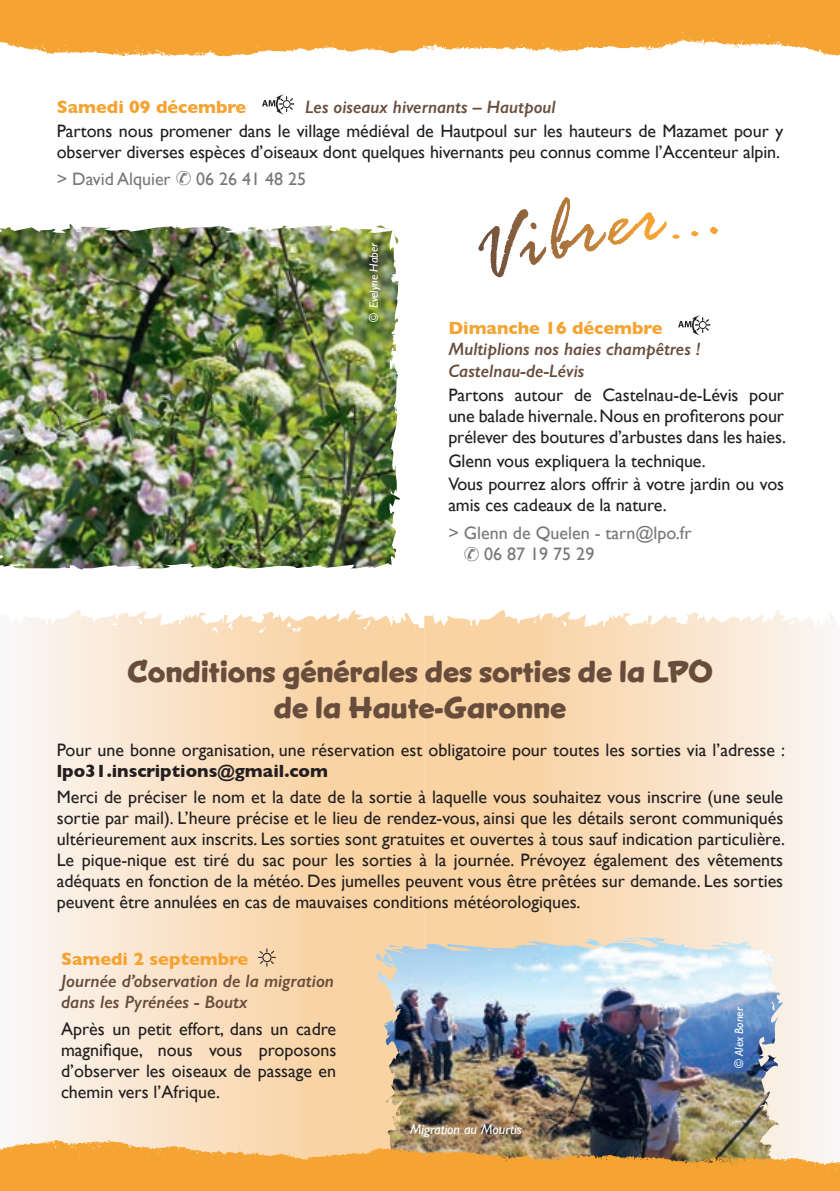
<style>
.page{position:relative;width:840px;height:1191px;background:#fff}
.page>*{position:absolute;margin:0;border:0;box-sizing:border-box;transform-origin:0 0}
.t1{font:700 30px/36px "Snicker";color:#684d3d;text-align:center}
.t2{font:18px/21px "Gill Sans";letter-spacing:-.005em;color:#231f20;text-align:justify}
.t3{font:italic 600 18px/21.6px "Gill Sans";color:#684d3d}
.t4{font:18px/21.6px "Gill Sans";color:#76787b}
.t5{font:700 18px "Gill Sans";color:#f5a332}
.t6{font:700 18px "Gill Sans";color:#231f20}
.t7{font:italic 14px "Gill Sans";color:#fff}
.t8{font:italic 12px "Gill Sans";color:#fff}
</style>
<div class="page">
<svg style="left:19px;top:609px;width:405px;height:523px;background:#f9e0c3"></svg>
<svg style="left:424px;top:610px;width:407px;height:522px;background:#e9d7c1"></svg>
<img style="left:376px;top:937px;width:284px;height:179px">
<svg style="left:258px;top:948px;width:17px;height:18px"></svg>
<img style="left:0;top:1132px;width:839px;height:59px">
<img style="left:0;top:0;width:839px;height:57px">
<svg style="left:262px;top:94px;width:32px;height:21px"></svg>
<svg style="left:678px;top:315px;width:31px;height:21px"></svg>
<img style="left:0;top:227px;width:400px;height:342px">
<p class="t5" style="left:57px;top:92px;width:191px">Samedi 09 décembre</p>
<p class="t3" style="left:305px;top:96px;width:252px">Les oiseaux hivernants – Hautpoul</p>
<p class="t2" style="left:57px;top:120px;width:727px">Partons nous promener dans le village médiéval de Hautpoul sur les hauteurs de Mazamet pour y observer diverses espèces d’oiseaux dont quelques hivernants peu connus comme l’Accenteur alpin.</p>
<p class="t4" style="left:57px;top:168px;width:115px">&gt; David Alquier</p>
<p class="t4" style="left:196px;top:168px;width:112px">06 26 41 48 25</p>
<p class="t8" style="left:367px;top:322px;width:81px;rotate:-90deg">© Evelyne Haber</p>
<p class="t5" style="left:448px;top:313px;width:215px">Dimanche 16 décembre</p>
<p class="t3" style="left:448px;top:338px;width:253px">Multiplions nos haies champêtres !<br>Castelnau-de-Lévis</p>
<p class="t2" style="left:448px;top:384px;width:339px">Partons autour de Castelnau-de-Lévis pour une balade hivernale. Nous en profiterons pour prélever des boutures d’arbustes dans les haies.</p>
<p class="t2" style="left:448px;top:448px;width:337px;line-height:23.8px">Glenn vous expliquera la technique.<br>Vous pourrez alors offrir à votre jardin ou vos</p>
<p class="t2" style="left:448px;top:495px;width:220px">amis ces cadeaux de la nature.</p>
<p class="t4" style="left:484px;top:521px;width:209px;text-indent:-36px">&gt; Glenn de Quelen - tarn@lpo.fr<br>06 87 19 75 29</p>
<h1 class="t1" style="left:127px;top:653px;width:587px">Conditions générales des sorties de la LPO de la Haute-Garonne</h1>
<p class="t2" style="left:57px;top:739px;width:729px">Pour une bonne organisation, une réservation est obligatoire pour toutes les sorties via l’adresse :</p>
<p class="t6" style="left:57px;top:756px;width:272px">lpo31.inscriptions@gmail.com</p>
<p class="t2" style="left:57px;top:786px;width:729px">Merci de préciser le nom et la date de la sortie à laquelle vous souhaitez vous inscrire (une seule sortie par mail). L’heure précise et le lieu de rendez-vous, ainsi que les détails seront communiqués ultérieurement aux inscrits. Les sorties sont gratuites et ouvertes à tous sauf indication particulière.<br>Le pique-nique est tiré du sac pour les sorties à la journée. Prévoyez également des vêtements adéquats en fonction de la météo. Des jumelles peuvent vous être prêtées sur demande. Les sorties peuvent être annulées en cas de mauvaises conditions météorologiques.</p>
<p class="t5" style="left:61px;top:944px;width:188px">Samedi 2 septembre</p>
<p class="t3" style="left:61px;top:969px;width:274px">Journée d’observation de la migration dans les Pyrénées - Boutx</p>
<p class="t2" style="left:61px;top:1018px;width:276px">Après un petit effort, dans un cadre magnifique, nous vous proposons d’observer les oiseaux de passage en chemin vers l’Afrique.</p>
<p class="t7" style="left:410px;top:1121px;width:113px">Migration au Mourtis</p>
<p class="t8" style="left:732px;top:1068px;width:62px;rotate:-90deg">© Alex Boner</p>
</div>
